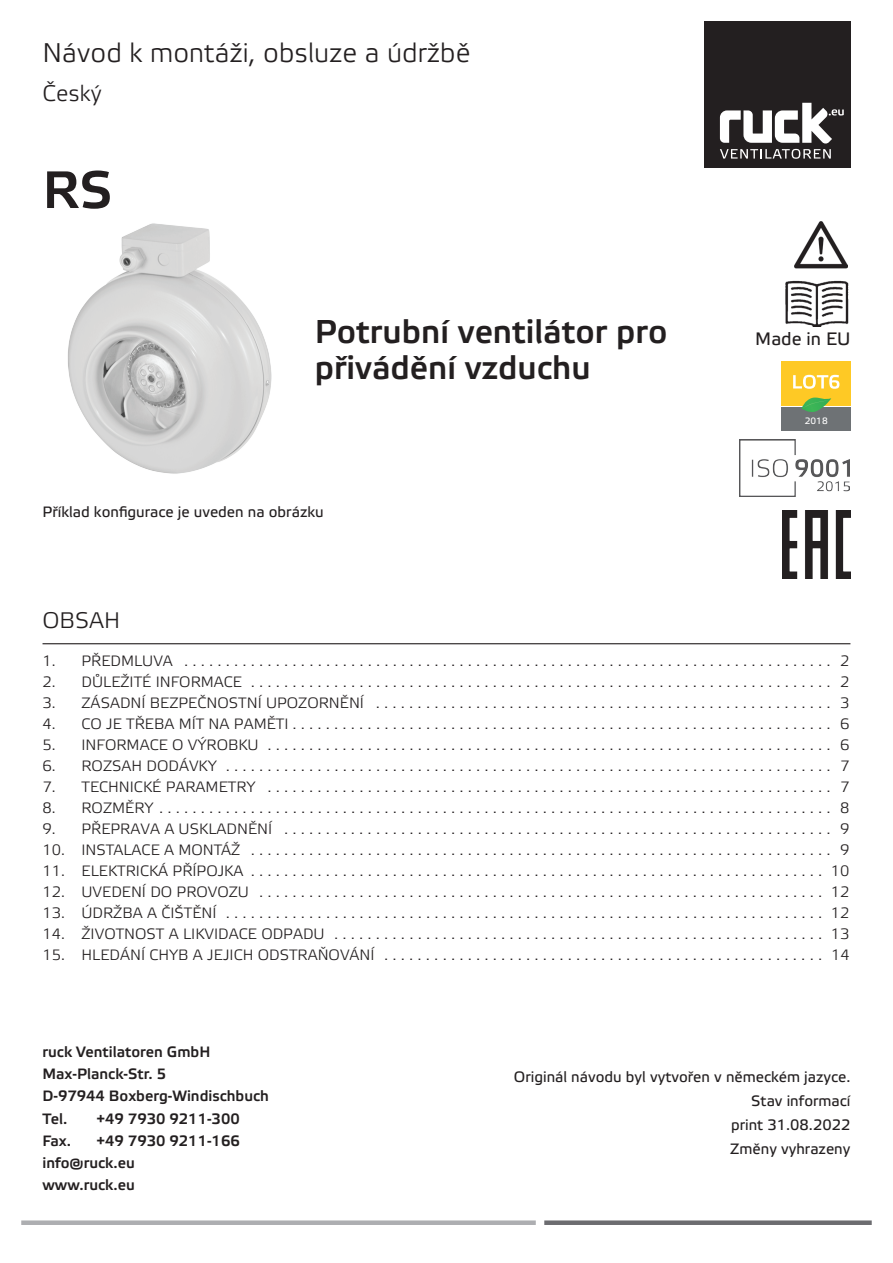
<style>
.page{position:relative;width:893px;height:1263px;background:#fff}
.page>*{position:absolute;margin:0;border:0;box-sizing:border-box;transform-origin:0 0}
.t1{font:500 52.5px "Etelka";color:#231f20}
.t2{font:500 33px/36px "Etelka";color:#231f20}
.t3{font:300 27px "Etelka";color:#231f20}
.t4{font:300 22.5px "Etelka";color:#231f20}
.t5{font:18px "Etelka Text";color:#231f20}
.t6{font:15px "Arial";color:#231f20}
.t7{font:500 15px/22.2px "Etelka";color:#231f20}
.t8{font:15px/23.7px "Etelka Text";color:#231f20;text-align:right}
.t9{font:9.15px "Etelka Text";color:#fff}
.s1{font-family:"Etelka";font-weight:300}
</style>
<div class="page">
<hr style="left:43px;top:643px;width:807px;height:1px;background:#231f20">
<div style="left:21px;top:1220px;width:515px;height:5px;background:#adaeb1"></div>
<div style="left:544px;top:1220px;width:328px;height:5px;background:#6c6c70"></div>
<img style="left:794px;top:221px;width:54px;height:48px">
<img style="left:785px;top:280px;width:64px;height:47px">
<div style="left:782px;top:361px;width:69px;height:44px;background:#fec925"></div>
<div style="left:782px;top:407px;width:69px;height:23px;background:#6e7275"></div>
<svg style="left:801px;top:398px;width:30px;height:14px"></svg>
<svg style="left:793px;top:375px;width:46px;height:14px"></svg>
<img style="left:68px;top:223px;width:204px;height:251px">
<div style="left:704px;top:21px;width:146px;height:147px;background:#231f20"></div>
<svg style="left:720px;top:103px;width:124px;height:56px"></svg>
<img style="left:739px;top:440px;width:110px;height:56px">
<img style="left:782px;top:511px;width:68px;height:67px">
<h3 class="t3" style="left:43px;top:37px;width:429px">Návod k montáži, obsluze a údržbě</h3>
<h3 class="t4" style="left:43px;top:81px;width:61px">Český</h3>
<h1 class="t1" style="left:43px;top:160px;width:71px">RS</h1>
<h2 class="t2" style="left:315px;top:315px;width:354px">Potrubní ventilátor pro přivádění vzduchu</h2>
<p class="t8" style="left:43px;top:501px;width:283px">Příklad konfigurace je uveden na obrázku</p>
<h3 class="t4" style="left:43px;top:607px;width:79px">OBSAH</h3>
<p class="t5" style="left:755px;top:328px;width:97px">Made in EU</p>
<p class="t9" style="left:805px;top:415px;width:24px">2018</p>
<p class="t6" style="left:43px;top:651px;width:808px"><span class="s1">1. PŘEDMLUVA</span> . . . . . . . . . . . . . . . . . . . . . . . . . . . . . . . . . . . . . . . . . . . . . . . . . . . . . . . . . . . . . . . . . . . . . . . . . . . . . . <span class="s1">2</span></p>
<p class="t6" style="left:43px;top:672px;width:808px"><span class="s1">2. DŮLEŽITÉ INFORMACE</span> . . . . . . . . . . . . . . . . . . . . . . . . . . . . . . . . . . . . . . . . . . . . . . . . . . . . . . . . . . . . . . . . . . . . . . <span class="s1">2</span></p>
<p class="t6" style="left:43px;top:693px;width:808px"><span class="s1">3. ZÁSADNÍ BEZPEČNOSTNÍ UPOZORNĚNÍ</span> . . . . . . . . . . . . . . . . . . . . . . . . . . . . . . . . . . . . . . . . . . . . . . . . . . . . . . . <span class="s1">3</span></p>
<p class="t6" style="left:43px;top:714px;width:808px"><span class="s1">4. CO JE TŘEBA MÍT NA PAMĚTI</span>................................................................. <span class="s1">6</span></p>
<p class="t6" style="left:43px;top:735px;width:808px"><span class="s1">5. INFORMACE O VÝROBKU</span> . . . . . . . . . . . . . . . . . . . . . . . . . . . . . . . . . . . . . . . . . . . . . . . . . . . . . . . . . . . . . . . . . . . . <span class="s1">6</span></p>
<p class="t6" style="left:43px;top:756px;width:808px"><span class="s1">6. ROZSAH DODÁVKY</span> . . . . . . . . . . . . . . . . . . . . . . . . . . . . . . . . . . . . . . . . . . . . . . . . . . . . . . . . . . . . . . . . . . . . . . . . . <span class="s1">7</span></p>
<p class="t6" style="left:43px;top:777px;width:808px"><span class="s1">7. TECHNICKÉ PARAMETRY</span> . . . . . . . . . . . . . . . . . . . . . . . . . . . . . . . . . . . . . . . . . . . . . . . . . . . . . . . . . . . . . . . . . . . . <span class="s1">7</span></p>
<p class="t6" style="left:43px;top:798px;width:808px"><span class="s1">8. ROZMĚRY</span> . . . . . . . . . . . . . . . . . . . . . . . . . . . . . . . . . . . . . . . . . . . . . . . . . . . . . . . . . . . . . . . . . . . . . . . . . . . . . . . . . <span class="s1">8</span></p>
<p class="t6" style="left:43px;top:819px;width:808px"><span class="s1">9. PŘEPRAVA A USKLADNĚNÍ</span> . . . . . . . . . . . . . . . . . . . . . . . . . . . . . . . . . . . . . . . . . . . . . . . . . . . . . . . . . . . . . . . . . . <span class="s1">9</span></p>
<p class="t6" style="left:43px;top:840px;width:809px"><span class="s1">10. INSTALACE A MONTÁŽ</span> . . . . . . . . . . . . . . . . . . . . . . . . . . . . . . . . . . . . . . . . . . . . . . . . . . . . . . . . . . . . . . . . . . . . . . <span class="s1">9</span></p>
<p class="t6" style="left:43px;top:861px;width:808px"><span class="s1">11. ELEKTRICKÁ PŘÍPOJKA</span> . . . . . . . . . . . . . . . . . . . . . . . . . . . . . . . . . . . . . . . . . . . . . . . . . . . . . . . . . . . . . . . . . . . . . <span class="s1">10</span></p>
<p class="t6" style="left:43px;top:882px;width:808px"><span class="s1">12. UVEDENÍ DO PROVOZU</span> . . . . . . . . . . . . . . . . . . . . . . . . . . . . . . . . . . . . . . . . . . . . . . . . . . . . . . . . . . . . . . . . . . . . <span class="s1">12</span></p>
<p class="t6" style="left:43px;top:903px;width:808px"><span class="s1">13. ÚDRŽBA A ČIŠTĚNÍ</span> . . . . . . . . . . . . . . . . . . . . . . . . . . . . . . . . . . . . . . . . . . . . . . . . . . . . . . . . . . . . . . . . . . . . . . . . <span class="s1">12</span></p>
<p class="t6" style="left:43px;top:924px;width:808px"><span class="s1">14. ŽIVOTNOST A LIKVIDACE ODPADU</span> . . . . . . . . . . . . . . . . . . . . . . . . . . . . . . . . . . . . . . . . . . . . . . . . . . . . . . . . . . . <span class="s1">13</span></p>
<p class="t6" style="left:43px;top:945px;width:808px"><span class="s1">15. HLEDÁNÍ CHYB A JEJICH ODSTRAŇOVÁNÍ</span> . . . . . . . . . . . . . . . . . . . . . . . . . . . . . . . . . . . . . . . . . . . . . . . . . . . . . <span class="s1">14</span></p>
<p class="t7" style="left:43px;top:1041px;width:228px">ruck Ventilatoren GmbH<br>Max-Planck-Str. 5<br>D-97944 Boxberg-Windischbuch<br>Tel.</p>
<p class="t7" style="left:97px;top:1108px;width:145px">+49 7930 9211-300</p>
<p class="t7" style="left:43px;top:1130px;width:199px;text-indent:54px">+49 7930 9211-166 info@ruck.eu<br>www.ruck.eu</p>
<p class="t7" style="left:43px;top:1130px;width:30px">Fax.</p>
<p class="t8" style="left:514px;top:1066px;width:338px">Originál návodu byl vytvořen v německém jazyce.<br>Stav informací<br>print 31.08.2022<br>Změny vyhrazeny</p>
</div>
